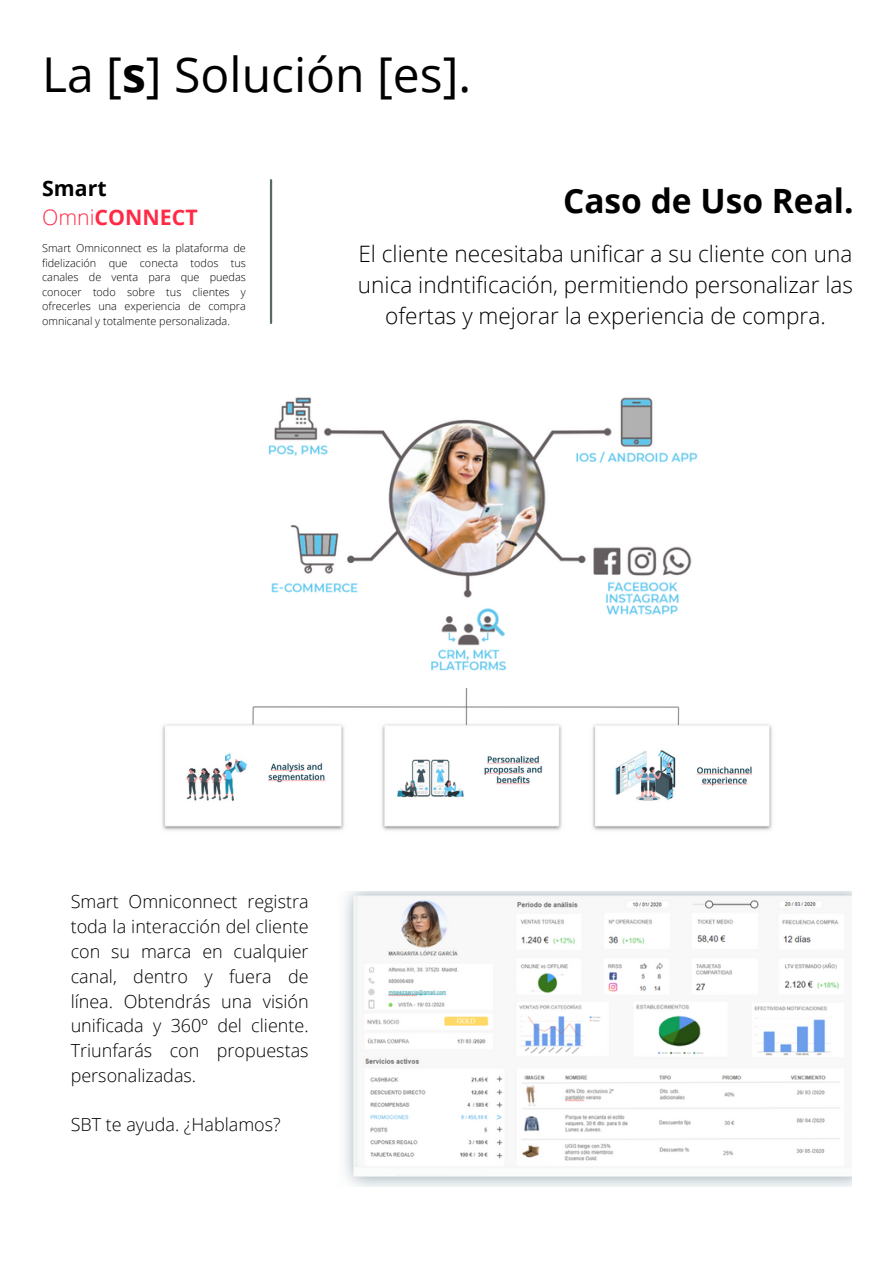
<style>
.page{position:relative;width:893px;height:1264px;background:#fff}
.page>*{position:absolute;margin:0;border:0;box-sizing:border-box;transform-origin:0 0}
.t1{font:48px "Open Sans";color:#000}
.t2{font:700 33.45px "Open Sans";color:#000}
.t3{font:300 22.65px/31px "Open Sans";color:#000;text-align:center}
.t4{font:700 21.3px/29.2px "Open Sans";color:#ff2b46}
.t5{font:300 18px/24.8px "Open Sans";color:#000;text-align:justify}
.t6{font:300 10.8px/14.5px "Open Sans";color:#000;text-align:justify}
.s1{font-weight:700}
.s2{color:#000}
.s3{font-weight:300}
</style>
<div class="page">
<img style="left:162px;top:688px;width:610px;height:143px">
<img style="left:268px;top:397px;width:430px;height:274px">
<hr style="left:270px;top:180px;width:2px;height:143px;background:#586865">
<img style="left:344px;top:891px;width:507px;height:294px">
<h4 class="t1" style="left:42px;top:41px;width:430px">La [<span class="s1">s</span>] Solución [es].</h4>
<h3 class="t4" style="left:42px;top:173px;width:157px"><span class="s2">Smart<br></span><span class="s3">Omni</span>CONNECT</h3>
<p class="t6" style="left:42px;top:240px;width:205px">Smart Omniconnect es la plataforma de fidelización que conecta todos tus canales de venta para que puedas conocer todo sobre tus clientes y ofrecerles una experiencia de compra omnicanal y totalmente personalizada.</p>
<h3 class="t3" style="left:358px;top:238px;width:496px">El cliente necesitaba unificar a su cliente con una unica indntificación, permitiendo personalizar las ofertas y mejorar la experiencia de compra.</h3>
<h1 class="t2" style="left:563px;top:178px;width:292px">Caso de Uso Real.</h1>
<p class="t5" style="left:71px;top:889px;width:239px">Smart Omniconnect registra toda la interacción del cliente con su marca en cualquier canal, dentro y fuera de línea. Obtendrás una visión unificada y 360º del cliente.<br>Triunfarás con propuestas personalizadas.</p>
<p class="t5" style="left:71px;top:1111px;width:211px">SBT te ayuda. ¿Hablamos?</p>
</div>
